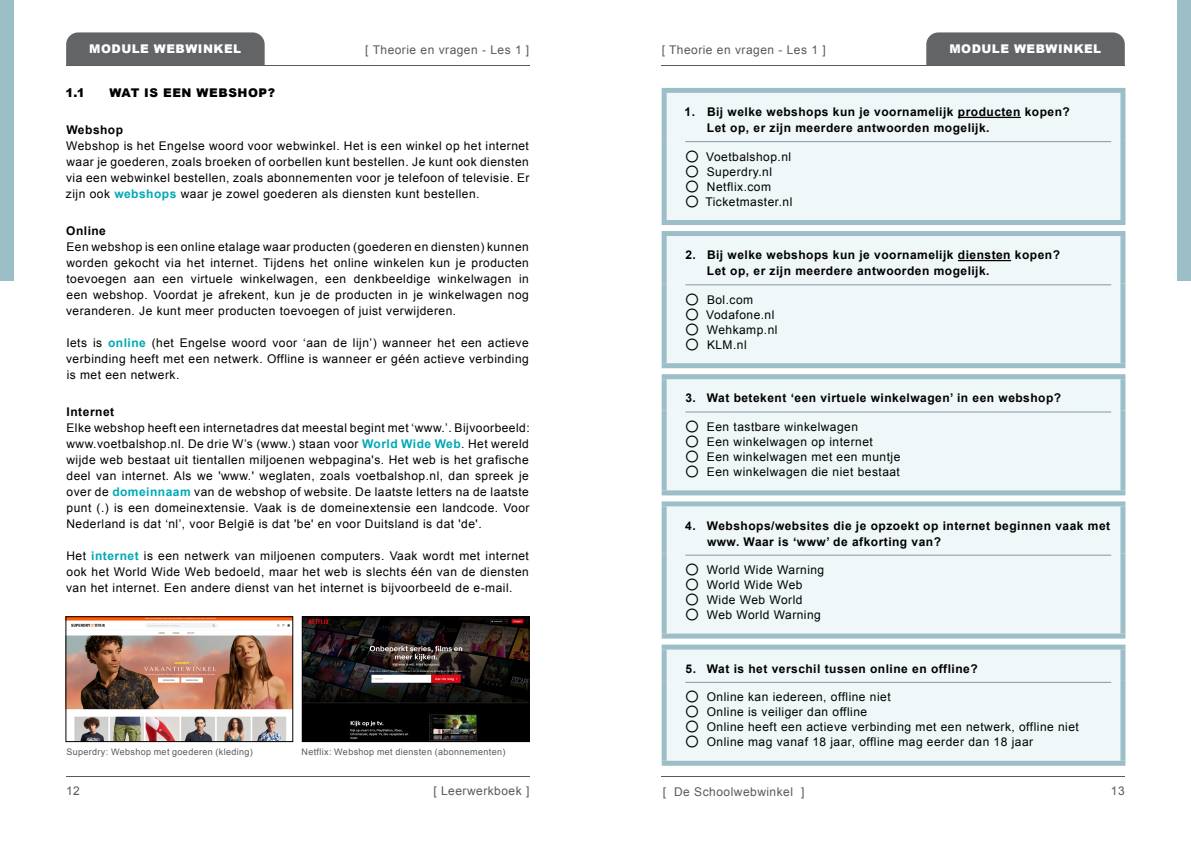
<style>
.page{position:relative;width:1191px;height:842px;background:#fff}
.page>*{position:absolute;margin:0;border:0;box-sizing:border-box;transform-origin:0 0}
.t1{font:12px/16px "Arial";letter-spacing:.04em;color:#000}
.t2{font:700 12px/16px "Arial";letter-spacing:.04em;color:#000}
.t3{font:12px "Arial";letter-spacing:.04em;color:#58595b}
.t4{font:900 12px "Arial";letter-spacing:.04em;color:#fff}
.t5{font:900 12px "Arial";letter-spacing:.045em;color:#000}
.t6{font:9px "Arial";letter-spacing:.04em;color:#58595b}
.s1{font-weight:700;color:#00a9b5}
</style>
<div class="page">
<hr style="left:66px;top:776px;width:463px;height:1px;background:#58595b">
<hr style="left:661px;top:776px;width:463px;height:1px;background:#58595b">
<hr style="left:661px;top:65px;width:463px;height:1px;background:#58595b">
<hr style="left:66px;top:65px;width:463px;height:1px;background:#58595b">
<div style="left:66px;top:32px;width:199px;height:33px;background:#636466"></div>
<div style="left:926px;top:32px;width:198px;height:33px;background:#636466"></div>
<div style="left:1176px;top:0;width:15px;height:281px;background:#9cbec7"></div>
<div style="left:0;top:0;width:14px;height:281px;background:#9cbec7"></div>
<div style="left:666px;top:93px;width:454px;height:127px;background:#f0f7f9"></div>
<div style="left:661px;top:88px;width:464px;height:5px;background:#9cbec7"></div>
<div style="left:661px;top:93px;width:5px;height:47px;background:#9cbec7"></div>
<div style="left:1120px;top:93px;width:5px;height:47px;background:#9cbec7"></div>
<div style="left:661px;top:140px;width:5px;height:80px;background:#9cbec7"></div>
<div style="left:1120px;top:140px;width:5px;height:80px;background:#9cbec7"></div>
<div style="left:661px;top:220px;width:464px;height:5px;background:#9cbec7"></div>
<hr style="left:958px;top:117px;width:63px;height:1px;background:#000">
<hr style="left:685px;top:141px;width:426px;height:1px;background:#8696a2">
<div style="left:666px;top:236px;width:454px;height:127px;background:#f0f7f9"></div>
<div style="left:661px;top:231px;width:464px;height:5px;background:#9cbec7"></div>
<div style="left:661px;top:236px;width:5px;height:47px;background:#9cbec7"></div>
<div style="left:1120px;top:236px;width:5px;height:47px;background:#9cbec7"></div>
<div style="left:661px;top:283px;width:5px;height:80px;background:#9cbec7"></div>
<div style="left:1120px;top:283px;width:5px;height:80px;background:#9cbec7"></div>
<div style="left:661px;top:363px;width:464px;height:5px;background:#9cbec7"></div>
<hr style="left:958px;top:260px;width:53px;height:1px;background:#000">
<hr style="left:685px;top:285px;width:426px;height:1px;background:#8696a2">
<div style="left:666px;top:379px;width:454px;height:111px;background:#f0f7f9"></div>
<div style="left:661px;top:374px;width:464px;height:5px;background:#9cbec7"></div>
<div style="left:661px;top:379px;width:5px;height:31px;background:#9cbec7"></div>
<div style="left:1120px;top:379px;width:5px;height:31px;background:#9cbec7"></div>
<div style="left:661px;top:410px;width:5px;height:80px;background:#9cbec7"></div>
<div style="left:1120px;top:410px;width:5px;height:80px;background:#9cbec7"></div>
<div style="left:661px;top:490px;width:464px;height:5px;background:#9cbec7"></div>
<hr style="left:685px;top:412px;width:426px;height:1px;background:#8696a2">
<div style="left:666px;top:506px;width:454px;height:128px;background:#f0f7f9"></div>
<div style="left:661px;top:501px;width:464px;height:5px;background:#9cbec7"></div>
<div style="left:661px;top:506px;width:5px;height:48px;background:#9cbec7"></div>
<div style="left:1120px;top:506px;width:5px;height:48px;background:#9cbec7"></div>
<div style="left:661px;top:554px;width:5px;height:80px;background:#9cbec7"></div>
<div style="left:1120px;top:554px;width:5px;height:80px;background:#9cbec7"></div>
<div style="left:661px;top:634px;width:464px;height:5px;background:#9cbec7"></div>
<hr style="left:685px;top:555px;width:426px;height:1px;background:#8696a2">
<div style="left:666px;top:650px;width:454px;height:111px;background:#f0f7f9"></div>
<div style="left:661px;top:645px;width:464px;height:5px;background:#9cbec7"></div>
<div style="left:661px;top:650px;width:5px;height:31px;background:#9cbec7"></div>
<div style="left:1120px;top:650px;width:5px;height:31px;background:#9cbec7"></div>
<div style="left:661px;top:681px;width:5px;height:80px;background:#9cbec7"></div>
<div style="left:1120px;top:681px;width:5px;height:80px;background:#9cbec7"></div>
<div style="left:661px;top:761px;width:464px;height:5px;background:#9cbec7"></div>
<hr style="left:685px;top:682px;width:426px;height:1px;background:#8696a2">
<img style="left:304px;top:618px;width:223px;height:122px">
<div style="left:302px;top:616px;width:227px;height:126px;border:1px solid #000"></div>
<img style="left:68px;top:618px;width:223px;height:122px">
<div style="left:66px;top:616px;width:227px;height:126px;border:1px solid #000"></div>
<p class="t4" style="left:89px;top:40px;width:153px">MODULE WEBWINKEL</p>
<p class="t4" style="left:949px;top:40px;width:153px">MODULE WEBWINKEL</p>
<p class="t3" style="left:365px;top:42px;width:165px">[ Theorie en vragen - Les 1 ]</p>
<p class="t3" style="left:661px;top:42px;width:165px">[ Theorie en vragen - Les 1 ]</p>
<p class="t5" style="left:65px;top:84px;width:21px">1.1</p>
<p class="t5" style="left:109px;top:84px;width:167px">WAT IS EEN WEBSHOP?</p>
<p class="t2" style="left:66px;top:122px;width:58px">Webshop</p>
<p class="t1" style="left:66px;top:138px;width:465px;text-align:justify">Webshop is het Engelse woord voor webwinkel. Het is een winkel op het internet waar je goederen, zoals broeken of oorbellen kunt bestellen. Je kunt ook diensten via een webwinkel bestellen, zoals abonnementen voor je telefoon of televisie. Er zijn ook <span class="s1">webshops</span> waar je zowel goederen als diensten kunt bestellen.</p>
<p class="t2" style="left:66px;top:223px;width:41px">Online</p>
<p class="t1" style="left:66px;top:239px;width:464px;text-align:justify">Een webshop is een online etalage waar producten (goederen en diensten) kunnen worden gekocht via het internet. Tijdens het online winkelen kun je producten toevoegen aan een virtuele winkelwagen, een denkbeeldige winkelwagen in een webshop. Voordat je afrekent, kun je de producten in je winkelwagen nog veranderen. Je kunt meer producten toevoegen of juist verwijderen.</p>
<p class="t1" style="left:66px;top:335px;width:464px;text-align:justify">Iets is <span class="s1">online</span> (het Engelse woord voor ‘aan de lijn’) wanneer het een actieve verbinding heeft met een netwerk. Offline is wanneer er géén actieve verbinding is met een netwerk.</p>
<p class="t2" style="left:67px;top:405px;width:49px">Internet</p>
<p class="t1" style="left:66px;top:420px;width:465px;text-align:justify">Elke webshop heeft een internetadres dat meestal begint met ‘www.’. Bijvoorbeeld: www.voetbalshop.nl. De drie W’s (www.) staan voor <span class="s1">World Wide Web</span>. Het wereld wijde web bestaat uit tientallen miljoenen webpagina's. Het web is het grafische deel van internet. Als we 'www.' weglaten, zoals voetbalshop.nl, dan spreek je over de <span class="s1">domeinnaam</span> van de webshop of website. De laatste letters na de laatste punt (.) is een domeinextensie. Vaak is de domeinextensie een landcode. Voor Nederland is dat ‘nl’, voor België is dat 'be' en voor Duitsland is dat 'de'.</p>
<p class="t1" style="left:66px;top:548px;width:464px;text-align:justify">Het <span class="s1">internet</span> is een netwerk van miljoenen computers. Vaak wordt met internet ook het World Wide Web bedoeld, maar het web is slechts één van de diensten van het internet. Een andere dienst van het internet is bijvoorbeeld de e-mail.</p>
<p class="t6" style="left:66px;top:746px;width:188px">Superdry: Webshop met goederen (kleding)</p>
<p class="t6" style="left:301px;top:746px;width:205px">Netflix: Webshop met diensten (abonnementen)</p>
<p class="t2" style="left:707px;top:104px;width:364px;text-indent:-22px">1. Bij welke webshops kun je voornamelijk producten kopen?<br>Let op, er zijn meerdere antwoorden mogelijk.</p>
<p class="t1" style="left:686px;top:149px;width:108px;line-height:15px">⚪ Voetbalshop.nl ⚪ Superdry.nl<br>⚪ Netflix.com<br>⚪ Ticketmaster.nl</p>
<p class="t2" style="left:707px;top:247px;width:354px;text-indent:-21px">2. Bij welke webshops kun je voornamelijk diensten kopen?<br>Let op, er zijn meerdere antwoorden mogelijk.</p>
<p class="t1" style="left:686px;top:292px;width:93px;line-height:15px">⚪ Bol.com<br>⚪ Vodafone.nl ⚪ Wehkamp.nl ⚪ KLM.nl</p>
<p class="t2" style="left:685px;top:391px;width:377px">3. Wat betekent ‘een virtuele winkelwagen’ in een webshop?</p>
<p class="t1" style="left:686px;top:419px;width:216px;line-height:15px">⚪ Een tastbare winkelwagen<br>⚪ Een winkelwagen op internet<br>⚪ Een winkelwagen met een muntje ⚪ Een winkelwagen die niet bestaat</p>
<p class="t2" style="left:707px;top:518px;width:405px;text-indent:-22px">4. Webshops/websites die je opzoekt op internet beginnen vaak met www. Waar is ‘www’ de afkorting van?</p>
<p class="t1" style="left:686px;top:562px;width:140px;line-height:15px">⚪ World Wide Warning ⚪ World Wide Web<br>⚪ Wide Web World<br>⚪ Web World Warning</p>
<p class="t2" style="left:685px;top:661px;width:294px">5. Wat is het verschil tussen online en offline?</p>
<p class="t1" style="left:686px;top:690px;width:394px;line-height:15px">⚪ Online kan iedereen, offline niet<br>⚪ Online is veiliger dan offline<br>⚪ Online heeft een actieve verbinding met een netwerk, offline niet ⚪ Online mag vanaf 18 jaar, offline mag eerder dan 18 jaar</p>
<p class="t3" style="left:66px;top:783px;width:15px">12</p>
<p class="t3" style="left:1111px;top:783px;width:15px">13</p>
<p class="t3" style="left:433px;top:783px;width:97px">[ Leerwerkboek ]</p>
<p class="t3" style="left:662px;top:784px;width:143px">[ De Schoolwebwinkel ]</p>
</div>
